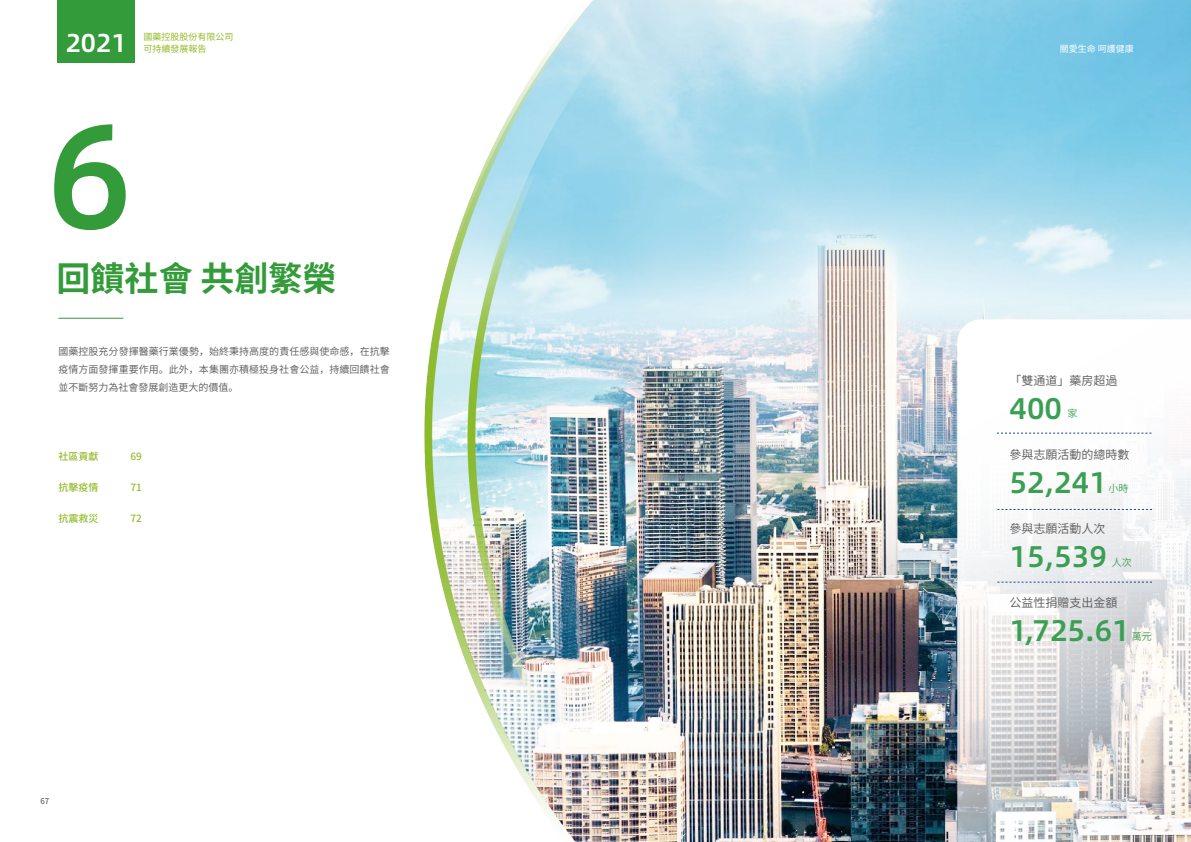
<style>
.page{position:relative;width:1191px;height:842px;background:#fff}
.page>*{position:absolute;margin:0;border:0;box-sizing:border-box;transform-origin:0 0}
.t1{font:148px "Alibaba Pu Hui Ti M";color:#339b39}
.t2{font:700 34px "Source Han Sans CN";color:#339b39}
.t3{font:30px "Alibaba Pu Hui Ti M";color:#3a9f53}
.t4{font:26px "Alibaba Pu Hui Ti M";color:#fff}
.t5{font:12px "Source Han Sans CN";color:#585757}
.t6{font:10px/18px "Source Han Sans CN";letter-spacing:.005em;color:#595757;text-align:justify}
.t7{font:500 10px "Source Han Sans CN";color:#93bb2c}
.t8{font:10px "Source Han Sans CN";color:#3a9f53}
.t9{font:9px/12.2px "Source Han Sans CN";color:#93bb2c}
.t10{font:9px "Source Han Sans CN";color:#fff}
.t11{font:8px "Source Han Sans CN";color:#4c4948}
</style>
<div class="page">
<div style="left:57px;top:0;width:78px;height:62px;background:#339b39"></div>
<img style="left:424px;top:0;width:767px;height:842px">
<hr style="left:58px;top:318px;width:65px;height:1px;background:#339b39">
<img style="left:947px;top:314px;width:244px;height:528px">
<svg style="left:997px;top:433px;width:154px;height:1px"></svg>
<svg style="left:997px;top:509px;width:155px;height:1px"></svg>
<svg style="left:997px;top:582px;width:155px;height:1px"></svg>
<h3 class="t4" style="left:66px;top:22px;width:62px">2021</h3>
<p class="t9" style="left:143px;top:31px;width:91px">國藥控股股份有限公司可持續發展報告</p>
<h1 class="t1" style="left:47px;top:62px;width:88px">6</h1>
<h2 class="t2" style="left:57px;top:260px;width:281px">回饋社會 共創繁榮</h2>
<p class="t6" style="left:58px;top:343px;width:333px">國藥控股充分發揮醫藥行業優勢，始終秉持高度的責任感與使命感，在抗擊疫情方面發揮重要作用。此外，本集團亦積極投身社會公益，持續回饋社會並不斷努力為社會發展創造更大的價值。</p>
<p class="t7" style="left:58px;top:450px;width:41px">社區貢獻</p>
<p class="t7" style="left:130px;top:450px;width:13px">69</p>
<p class="t7" style="left:58px;top:481px;width:41px">抗擊疫情</p>
<p class="t7" style="left:130px;top:481px;width:13px">71</p>
<p class="t7" style="left:58px;top:512px;width:41px">抗震救災</p>
<p class="t7" style="left:130px;top:512px;width:13px">72</p>
<p class="t11" style="left:40px;top:796px;width:10px">67</p>
<p class="t10" style="left:1059px;top:44px;width:76px">關愛⽣命 呵護健康</p>
<p class="t5" style="left:1009px;top:374px;width:109px">「雙通道」藥房超過</p>
<h3 class="t3" style="left:1009px;top:385px;width:54px">400</h3>
<p class="t8" style="left:1067px;top:408px;width:11px">家</p>
<p class="t5" style="left:1009px;top:448px;width:121px">參與志願活動的總時數</p>
<h3 class="t3" style="left:1009px;top:459px;width:99px">52,241</h3>
<p class="t8" style="left:1108px;top:483px;width:21px">小時</p>
<p class="t5" style="left:1009px;top:522px;width:97px">參與志願活動人次</p>
<h3 class="t3" style="left:1009px;top:533px;width:99px">15,539</h3>
<p class="t8" style="left:1111px;top:556px;width:21px">人次</p>
<p class="t5" style="left:1009px;top:596px;width:109px">公益性捐贈支出金額</p>
<h3 class="t3" style="left:1009px;top:607px;width:122px">1,725.61</h3>
<p class="t8" style="left:1131px;top:631px;width:21px">萬元</p>
</div>
